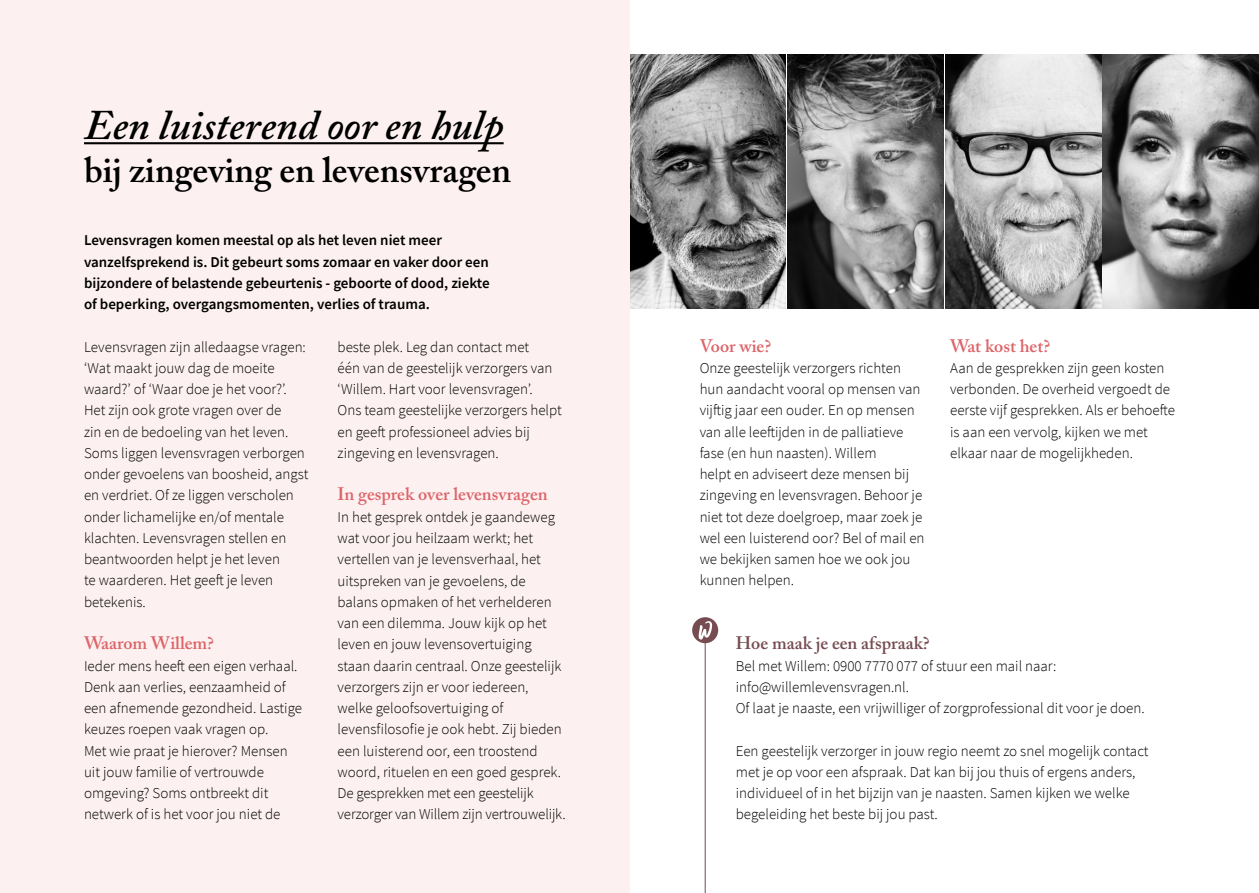
<style>
.page{position:relative;width:1259px;height:893px;background:#fff}
.page>*{position:absolute;margin:0;border:0;box-sizing:border-box;transform-origin:0 0}
.t1{font:italic 600 42px "Adobe Caslon Pro";color:#000}
.t2{font:600 36px "Adobe Caslon Pro";color:#000}
.t3{font:600 18px "Adobe Caslon Pro";color:#dd6469}
.t4{font:600 18px "Adobe Caslon Pro";color:#764c52}
.t5{font:300 15px/21.3px "Source Sans Pro";color:#000}
.t6{font:600 15px/21.3px "Source Sans Pro";color:#000}
</style>
<div class="page">
<hr style="left:705px;top:640px;width:1px;height:253px;background:#764c52">
<svg style="left:692px;top:617px;width:26px;height:26px"></svg>
<img style="left:945px;top:55px;width:314px;height:253px">
<img style="left:629px;top:55px;width:314px;height:253px">
<div style="left:0;top:0;width:629px;height:893px;background:#fcf1f0"></div>
<hr style="left:84px;top:142px;width:419px;height:2px;background:#000">
<h1 class="t1" style="left:84px;top:100px;width:421px">Een luisterend oor en hulp</h1>
<h2 class="t2" style="left:84px;top:148px;width:429px">bij zingeving en levensvragen</h2>
<p class="t6" style="left:84px;top:230px;width:407px">Levensvragen komen meestal op als het leven niet meer vanzelfsprekend is. Dit gebeurt soms zomaar en vaker door een bijzondere of belastende gebeurtenis - geboorte of dood, ziekte of beperking, overgangsmomenten, verlies of trauma.</p>
<p class="t5" style="left:84px;top:336px;width:226px">Levensvragen zijn alledaagse vragen: ‘Wat maakt jouw dag de moeite waard?’ of ‘Waar doe je het voor?’.<br>Het zijn ook grote vragen over de<br>zin en de bedoeling van het leven.<br>Soms liggen levensvragen verborgen onder gevoelens van boosheid, angst en verdriet. Of ze liggen verscholen onder lichamelijke en/of mentale klachten. Levensvragen stellen en beantwoorden helpt je het leven<br>te waarderen. Het geeft je leven betekenis.</p>
<p class="t3" style="left:84px;top:633px;width:132px">Waarom Willem?</p>
<p class="t5" style="left:84px;top:655px;width:220px">Ieder mens heeft een eigen verhaal.<br>Denk aan verlies, eenzaamheid of een afnemende gezondheid. Lastige keuzes roepen vaak vragen op.<br>Met wie praat je hierover? Mensen uit jouw familie of vertrouwde omgeving? Soms ontbreekt dit netwerk of is het voor jou niet de</p>
<p class="t5" style="left:338px;top:336px;width:226px">beste plek. Leg dan contact met<br>één van de geestelijk verzorgers van ‘Willem. Hart voor levensvragen’.<br>Ons team geestelijke verzorgers helpt en geeft professioneel advies bij zingeving en levensvragen.</p>
<p class="t3" style="left:338px;top:484px;width:212px">In gesprek over levensvragen</p>
<p class="t5" style="left:338px;top:506px;width:229px">In het gesprek ontdek je gaandeweg wat voor jou heilzaam werkt; het vertellen van je levensverhaal, het uitspreken van je gevoelens, de balans opmaken of het verhelderen van een dilemma. Jouw kijk op het leven en jouw levensovertuiging staan daarin centraal. Onze geestelijk verzorgers zijn er voor iedereen, welke geloofsovertuiging of levensfilosofie je ook hebt. Zij bieden een luisterend oor, een troostend woord, rituelen en een goed gesprek.<br>De gesprekken met een geestelijk verzorger van Willem zijn vertrouwelijk.</p>
<p class="t3" style="left:699px;top:335px;width:73px">Voor wie?</p>
<p class="t5" style="left:699px;top:357px;width:226px">Onze geestelijk verzorgers richten hun aandacht vooral op mensen van vijftig jaar een ouder. En op mensen van alle leeftijden in de palliatieve fase (en hun naasten). Willem<br>helpt en adviseert deze mensen bij zingeving en levensvragen. Behoor je niet tot deze doelgroep, maar zoek je wel een luisterend oor? Bel of mail en we bekijken samen hoe we ook jou kunnen helpen.</p>
<p class="t3" style="left:950px;top:335px;width:102px">Wat kost het?</p>
<p class="t5" style="left:950px;top:357px;width:226px">Aan de gesprekken zijn geen kosten verbonden. De overheid vergoedt de eerste vijf gesprekken. Als er behoefte is aan een vervolg, kijken we met elkaar naar de mogelijkheden.</p>
<p class="t4" style="left:736px;top:633px;width:195px">Hoe maak je een afspraak?</p>
<p class="t5" style="left:736px;top:655px;width:410px">Bel met Willem: 0900 7770 077 of stuur een mail naar: info@willemlevensvragen.nl.<br>Of laat je naaste, een vrijwilliger of zorgprofessional dit voor je doen.</p>
<p class="t5" style="left:736px;top:740px;width:414px">Een geestelijk verzorger in jouw regio neemt zo snel mogelijk contact met je op voor een afspraak. Dat kan bij jou thuis of ergens anders, individueel of in het bijzijn van je naasten. Samen kijken we welke begeleiding het beste bij jou past.</p>
</div>
